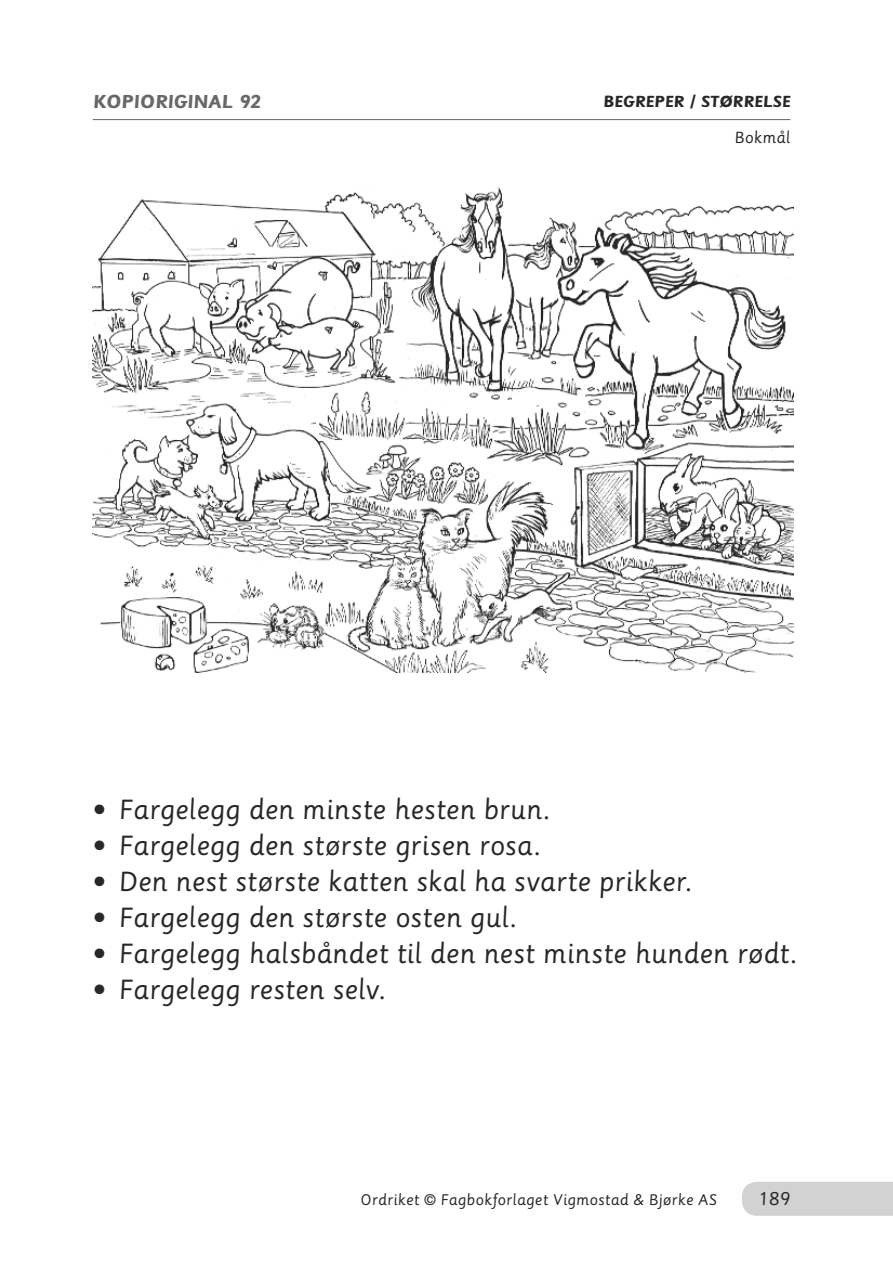
<style>
.page{position:relative;width:893px;height:1265px;background:#fff}
.page>*{position:absolute;margin:0;border:0;box-sizing:border-box;transform-origin:0 0}
.t1{font:27px "Sassoon Primary";color:#282828}
.t2{font:700 21px "Sassoon Primary";color:#686868}
.t3{font:700 18px "Sassoon Primary";color:#282828}
.t4{font:18px "Sassoon Primary";color:#282828}
.t5{font:15.75px "Sassoon Primary";letter-spacing:.015em;color:#282828}
.t6{font:15px "Sassoon Primary";letter-spacing:.015em;color:#282828}
</style>
<div class="page">
<div style="left:742px;top:1181px;width:151px;height:34px;background:#d2d2d2"></div>
<hr style="left:93px;top:119px;width:697px;height:1px;background:#686868">
<img style="left:93px;top:187px;width:700px;height:485px">
<p class="t2" style="left:93px;top:90px;width:169px">KOPIORIGINAL 92</p>
<p class="t3" style="left:603px;top:92px;width:22px">BEGREPER</p>
<p class="t3" style="left:689px;top:92px;width:54px">/ STØRRELSE</p>
<p class="t5" style="left:734px;top:129px;width:57px">Bokmål</p>
<p class="t1" style="left:93px;top:794px;width:460px">• Fargelegg den minste hesten brun.</p>
<p class="t1" style="left:93px;top:830px;width:450px">• Fargelegg den største grisen rosa.</p>
<p class="t1" style="left:93px;top:866px;width:601px">• Den nest største katten skal ha svarte prikker.</p>
<p class="t1" style="left:93px;top:902px;width:426px">• Fargelegg den største osten gul.</p>
<p class="t1" style="left:93px;top:938px;width:706px">• Fargelegg halsbåndet til den nest minste hunden rødt.</p>
<p class="t1" style="left:93px;top:974px;width:295px">• Fargelegg resten selv.</p>
<p class="t6" style="left:360px;top:1190px;width:358px">Ordriket © Fagbokforlaget Vigmostad &amp; Bjørke AS</p>
<p class="t4" style="left:758px;top:1188px;width:34px">189</p>
</div>
